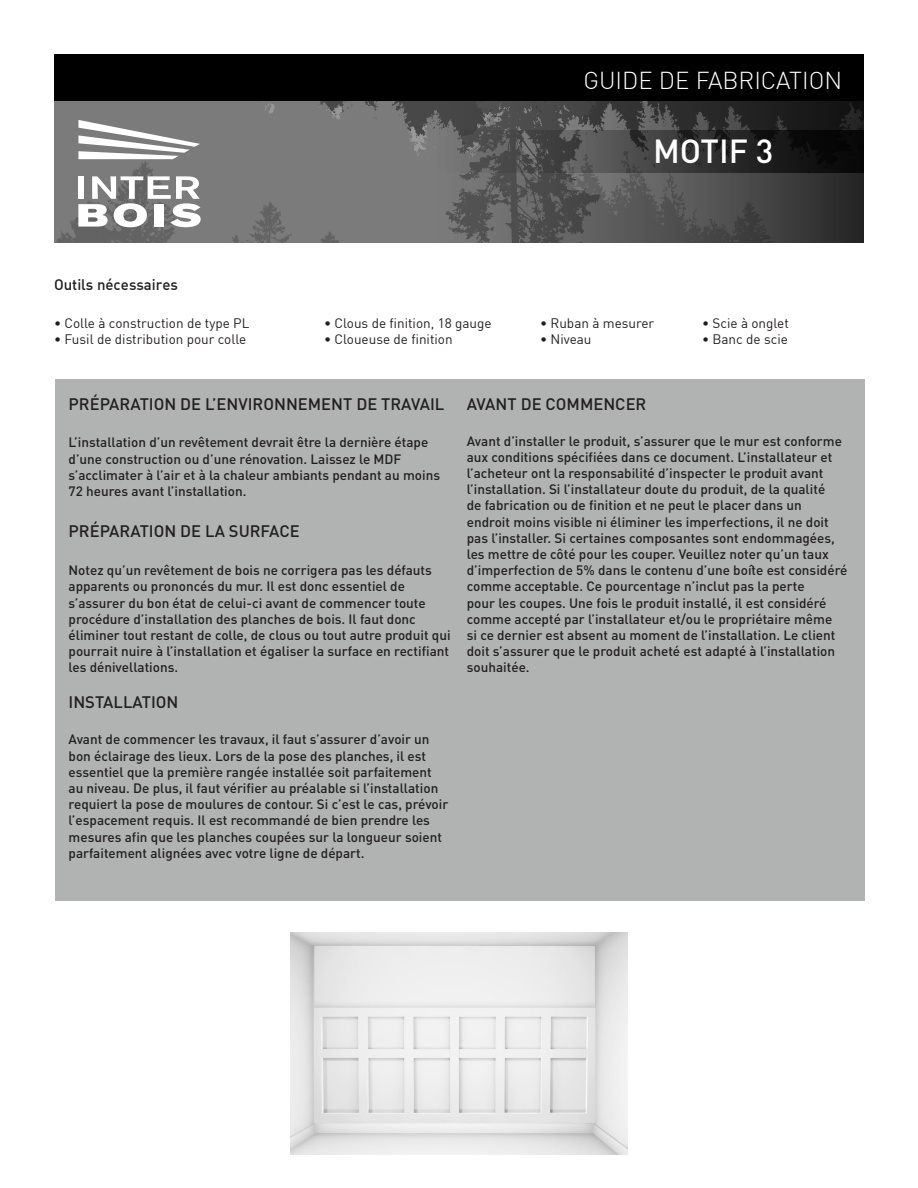
<style>
.page{position:relative;width:918px;height:1188px;background:#fff}
.page>*{position:absolute;margin:0;border:0;box-sizing:border-box;transform-origin:0 0}
.Titre{font:500 33px "DIN";color:#fff}
.Titre_En-tête{font:300 24px "DIN";color:#fff}
.t1{font:500 16.5px "DIN";color:#231f20}
.t2{font:15px "DIN Medium Alternate";color:#231f20}
.t3{font:500 13.5px/16.2px "DIN";color:#231f20}
.t4{font:13.5px "DIN";color:#231f20}
</style>
<div class="page">
<svg style="left:54px;top:100px;width:377px;height:60px;background:#767676"></svg>
<svg style="left:54px;top:160px;width:377px;height:83px;background:#787878"></svg>
<svg style="left:78px;top:120px;width:122px;height:39px"></svg>
<svg style="left:78px;top:176px;width:123px;height:51px"></svg>
<svg style="left:431px;top:100px;width:433px;height:143px;background:#4a4a4a"></svg>
<div style="left:54px;top:54px;width:810px;height:46px;background:#000"></div>
<svg style="left:431px;top:130px;width:433px;height:43px;background:#3b3b3b"></svg>
<div style="left:55px;top:380px;width:810px;height:521px;background:#b1b3b3"></div>
<img style="left:291px;top:933px;width:336px;height:222px">
<p class="Titre_En-tête" style="left:584px;top:66px;width:260px">GUIDE DE FABRICATION</p>
<p class="Titre" style="left:653px;top:130px;width:122px">MOTIF 3</p>
<p class="t2" style="left:54px;top:275px;width:126px">Outils nécessaires</p>
<p class="t4" style="left:54px;top:315px;width:197px">• Colle à construction de type PL</p>
<p class="t4" style="left:324px;top:315px;width:169px">• Clous de finition, 18 gauge</p>
<p class="t4" style="left:540px;top:315px;width:116px">• Ruban à mesurer</p>
<p class="t4" style="left:702px;top:315px;width:88px">• Scie à onglet</p>
<p class="t4" style="left:54px;top:331px;width:194px">• Fusil de distribution pour colle</p>
<p class="t4" style="left:324px;top:331px;width:130px">• Cloueuse de finition</p>
<p class="t4" style="left:540px;top:331px;width:53px">• Niveau</p>
<p class="t4" style="left:702px;top:331px;width:87px">• Banc de scie</p>
<p class="t1" style="left:69px;top:393px;width:377px">PRÉPARATION DE L’ENVIRONNEMENT DE TRAVAIL</p>
<p class="t3" style="left:69px;top:434px;width:373px">L’installation d’un revêtement devrait être la dernière étape d’une construction ou d’une rénovation. Laissez le MDF s’acclimater à l’air et à la chaleur ambiants pendant au moins 72 heures avant l’installation.</p>
<p class="t1" style="left:69px;top:521px;width:233px">PRÉPARATION DE LA SURFACE</p>
<p class="t3" style="left:69px;top:562px;width:384px">Notez qu’un revêtement de bois ne corrigera pas les défauts apparents ou prononcés du mur. Il est donc essentiel de s’assurer du bon état de celui-ci avant de commencer toute procédure d’installation des planches de bois. Il faut donc éliminer tout restant de colle, de clous ou tout autre produit qui pourrait nuire à l’installation et égaliser la surface en rectifiant les dénivellations.</p>
<p class="t1" style="left:69px;top:692px;width:111px">INSTALLATION</p>
<p class="t3" style="left:69px;top:731px;width:381px">Avant de commencer les travaux, il faut s’assurer d’avoir un bon éclairage des lieux. Lors de la pose des planches, il est essentiel que la première rangée installée soit parfaitement au niveau. De plus, il faut vérifier au préalable si l’installation requiert la pose de moulures de contour. Si c’est le cas, prévoir l’espacement requis. Il est recommandé de bien prendre les mesures afin que les planches coupées sur la longueur soient parfaitement alignées avec votre ligne de départ.</p>
<p class="t1" style="left:467px;top:393px;width:181px">AVANT DE COMMENCER</p>
<p class="t3" style="left:467px;top:432px;width:382px">Avant d’installer le produit, s’assurer que le mur est conforme aux conditions spécifiées dans ce document. L’installateur et l’acheteur ont la responsabilité d’inspecter le produit avant l’installation. Si l’installateur doute du produit, de la qualité<br>de fabrication ou de finition et ne peut le placer dans un endroit moins visible ni éliminer les imperfections, il ne doit pas l’installer. Si certaines composantes sont endommagées, les mettre de côté pour les couper. Veuillez noter qu’un taux d’imperfection de 5% dans le contenu d’une boîte est considéré comme acceptable. Ce pourcentage n’inclut pas la perte<br>pour les coupes. Une fois le produit installé, il est considéré comme accepté par l’installateur et/ou le propriétaire même<br>si ce dernier est absent au moment de l’installation. Le client doit s’assurer que le produit acheté est adapté à l’installation souhaitée.</p>
</div>
